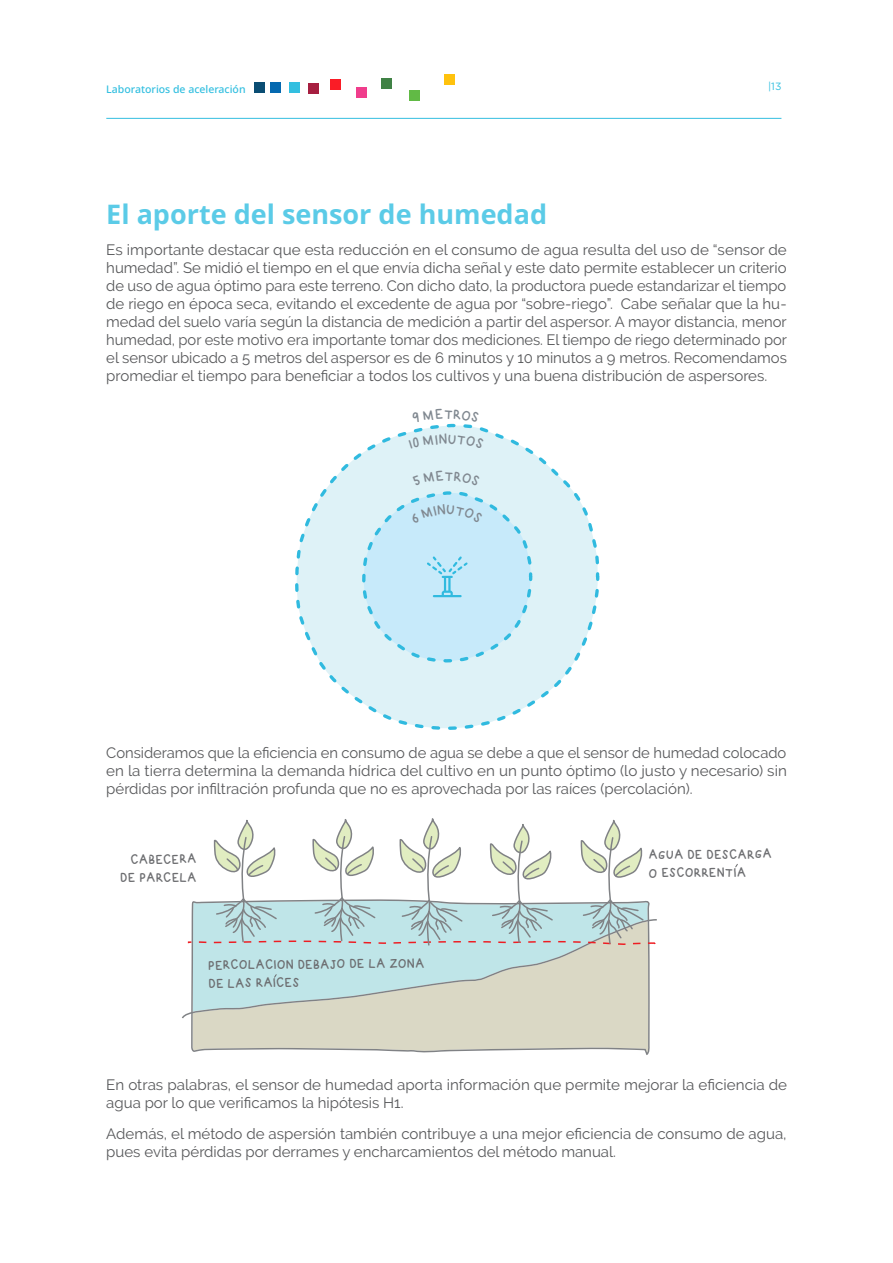
<style>
.page{position:relative;width:893px;height:1263px;background:#fff}
.page>*{position:absolute;margin:0;border:0;box-sizing:border-box;transform-origin:0 0}
.PARRAFO_FINAL{font:700 27px "Noto Sans";color:#5bcbe7}
.t1{font:15.15px/18.1px "Kid Dos Font";letter-spacing:-.01em;color:#6c6d70}
.PARRAFO_FINAL-2{font:15px/18px "Raleway";color:#57585a;text-align:justify}
.t2{font:500 10.5px "Noto Sans";color:#33bfe0}
.t3{font:10.5px "Gotham";color:#33bfe0}
</style>
<div class="page">
<div style="left:254px;top:82px;width:11px;height:10px;background:#0a4d73"></div>
<div style="left:270px;top:82px;width:11px;height:10px;background:#0569b0"></div>
<div style="left:289px;top:82px;width:10px;height:10px;background:#33bfe0"></div>
<div style="left:308px;top:83px;width:11px;height:11px;background:#a61f40"></div>
<div style="left:330px;top:80px;width:11px;height:10px;background:#fa1c26"></div>
<div style="left:356px;top:87px;width:10px;height:11px;background:#f03d8c"></div>
<div style="left:381px;top:79px;width:11px;height:10px;background:#408245"></div>
<div style="left:409px;top:90px;width:10px;height:10px;background:#61ba45"></div>
<div style="left:444px;top:74px;width:11px;height:11px;background:#ffc20d"></div>
<hr style="left:106px;top:118px;width:675px;height:1px;background:#33bfe0">
<svg style="left:295px;top:423px;width:305px;height:307px"></svg>
<svg style="left:190px;top:946px;width:460px;height:109px;background:#d0dcd1"></svg>
<svg style="left:187px;top:818px;width:469px;height:128px"></svg>
<svg style="left:274px;top:974px;width:3px;height:4px"></svg>
<svg style="left:362px;top:471px;width:172px;height:193px;background:#c9eaf8"></svg>
<svg style="left:409px;top:434px;width:75px;height:15px"></svg>
<p class="t2" style="left:106px;top:83px;width:141px">Laboratorios de aceleración</p>
<p class="t3" style="left:768px;top:80px;width:15px">|13</p>
<p class="PARRAFO_FINAL" style="left:106px;top:199px;width:442px">El aporte del sensor de humedad</p>
<p class="PARRAFO_FINAL-2" style="left:106px;top:240px;width:682px">Es importante destacar que esta reducción en el consumo de agua resulta del uso de “sensor de humedad”. Se midió el tiempo en el que envía dicha señal y este dato permite establecer un criterio de uso de agua óptimo para este terreno. Con dicho dato, la productora puede estandarizar el tiempo de riego en época seca, evitando el excedente de agua por “sobre-riego”. Cabe señalar que la hu&shy;medad del suelo varía según la distancia de medición a partir del aspersor. A mayor distancia, menor humedad, por este motivo era importante tomar dos mediciones. El tiempo de riego determinado por el sensor ubicado a 5 metros del aspersor es de 6 minutos y 10 minutos a 9 metros. Recomendamos promediar el tiempo para beneficiar a todos los cultivos y una buena distribución de aspersores.</p>
<p class="PARRAFO_FINAL-2" style="left:106px;top:744px;width:682px">Consideramos que la eficiencia en consumo de agua se debe a que el sensor de humedad colocado en la tierra determina la demanda hídrica del cultivo en un punto óptimo (lo justo y necesario) sin pérdidas por infiltración profunda que no es aprovechada por las raíces (percolación).</p>
<p class="t1" style="left:120px;top:850px;width:78px;text-align:right">CABECERA<br>DE PARCELA</p>
<p class="t1" style="left:648px;top:846px;width:125px">AGUA DE DESCARGA<br>O ESCORRENTIA</p>
<p class="t1" style="left:208px;top:955px;width:218px;line-height:18.6px">PERCOLACION DEBAJO DE LA ZONA<br>DE LAS RAICES</p>
<p class="PARRAFO_FINAL-2" style="left:106px;top:1075px;width:682px">En otras palabras, el sensor de humedad aporta información que permite mejorar la eficiencia de agua por lo que verificamos la hipótesis H1.</p>
<p class="PARRAFO_FINAL-2" style="left:106px;top:1124px;width:682px">Además, el método de aspersión también contribuye a una mejor eficiencia de consumo de agua, pues evita pérdidas por derrames y encharcamientos del método manual.</p>
</div>
